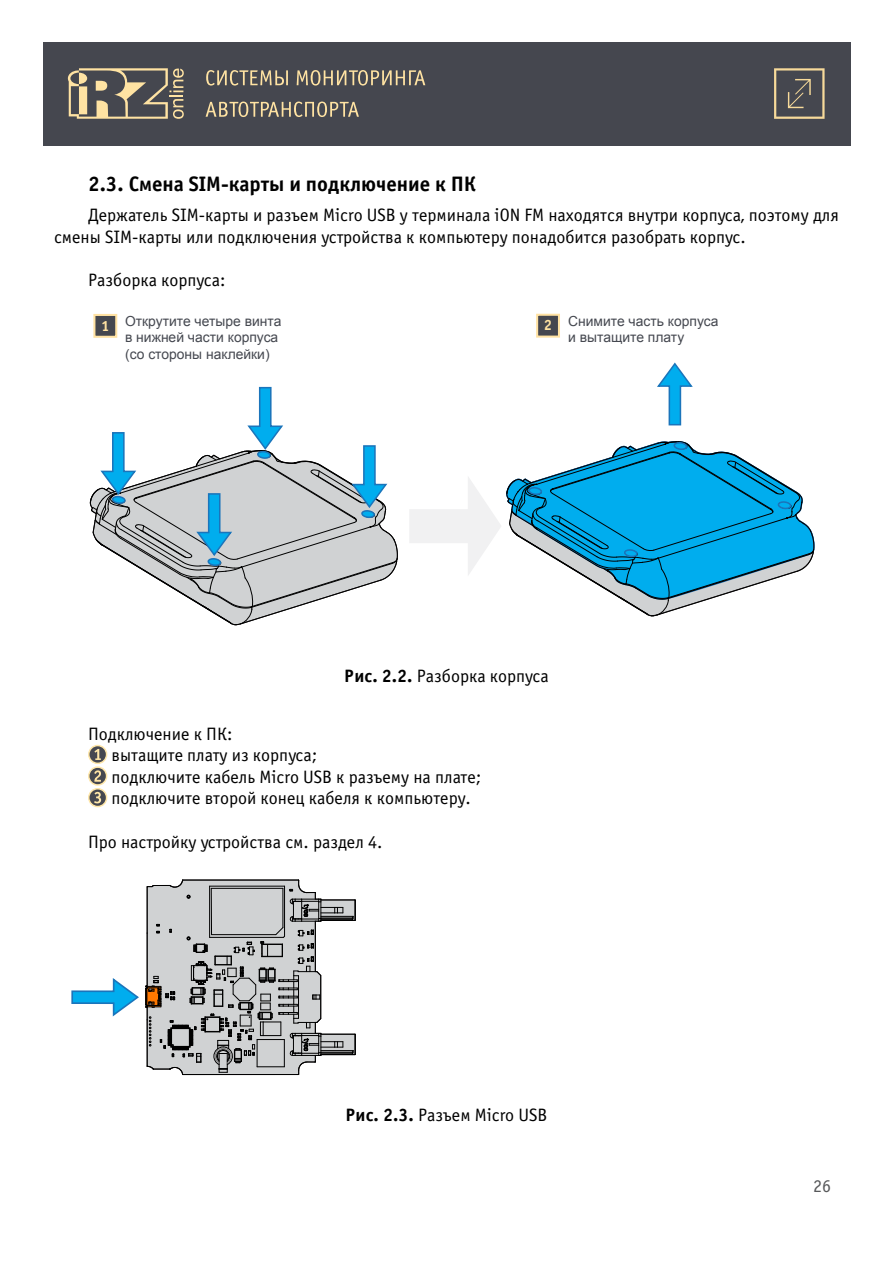
<style>
.page{position:relative;width:893px;height:1263px;background:#fff}
.page>*{position:absolute;margin:0;border:0;box-sizing:border-box;transform-origin:0 0}
.t1{font:700 21px "Officina Sans C";color:#000}
.t2{font:18px/21.6px "Officina Sans C";color:#000}
.t3{font:18px "Officina Sans C";color:#58595b}
.t4{font:700 14.85px "Officina Sans C";color:#ffe2a2}
.t5{font:13.8px/16.6px "Arial";color:#454850}
.s1{font-weight:700}
</style>
<div class="page">
<div style="left:43px;top:42px;width:807px;height:103px;background:#45474f"></div>
<svg style="left:68px;top:68px;width:116px;height:51px"></svg>
<svg style="left:206px;top:70px;width:82px;height:16px"></svg>
<svg style="left:297px;top:70px;width:128px;height:16px"></svg>
<svg style="left:206px;top:102px;width:153px;height:15px"></svg>
<svg style="left:774px;top:68px;width:51px;height:51px"></svg>
<div style="left:89px;top:745px;width:18px;height:18px;background:#464850;border-radius:50%"></div>
<div style="left:88px;top:745px;width:19px;height:19px;border:2px solid #ffe7a9;border-radius:50%"></div>
<svg style="left:95px;top:749px;width:6px;height:11px"></svg>
<div style="left:89px;top:767px;width:18px;height:18px;background:#464850;border-radius:50%"></div>
<div style="left:88px;top:766px;width:19px;height:20px;border:2px solid #ffe7a9;border-radius:50%"></div>
<svg style="left:94px;top:770px;width:7px;height:12px"></svg>
<svg style="left:89px;top:789px;width:18px;height:17px"></svg>
<div style="left:88px;top:788px;width:19px;height:19px;border:2px solid #ffe7a9;border-radius:50%"></div>
<svg style="left:94px;top:792px;width:7px;height:11px"></svg>
<svg style="left:90px;top:386px;width:308px;height:239px"></svg>
<div style="left:537px;top:315px;width:22px;height:22px;background:#45474f"></div>
<div style="left:536px;top:314px;width:24px;height:24px;border:2px solid #ffe2a3"></div>
<div style="left:94px;top:315px;width:22px;height:22px;background:#45474f"></div>
<div style="left:93px;top:314px;width:24px;height:24px;border:2px solid #ffe2a3"></div>
<svg style="left:657px;top:362px;width:36px;height:64px"></svg>
<svg style="left:409px;top:441px;width:405px;height:175px"></svg>
<svg style="left:71px;top:879px;width:285px;height:196px"></svg>
<p class="t1" style="left:88px;top:172px;width:389px">2.3. Смена SIM-карты и подключение к ПК</p>
<p class="t2" style="left:54px;top:205px;width:786px;text-indent:34px">Держатель SIM-карты и разъем Micro USB у терминала iON FM находятся внутри корпуса, поэтому для смены SIM-карты или подключения устройства к компьютеру понадобится разобрать корпус.</p>
<p class="t2" style="left:88px;top:269px;width:139px">Разборка корпуса:</p>
<p class="t5" style="left:125px;top:313px;width:158px">Открутите четыре винта в нижней части корпуса (со стороны наклейки)</p>
<p class="t5" style="left:568px;top:313px;width:152px">Снимите часть корпуса и вытащите плату</p>
<p class="t4" style="left:101px;top:317px;width:10px">1</p>
<p class="t4" style="left:544px;top:317px;width:10px">2</p>
<p class="t2" style="left:344px;top:665px;width:206px"><span class="s1">Рис. 2.2.</span> Разборка корпуса</p>
<p class="t2" style="left:112px;top:723px;width:371px;text-indent:-24px">Подключение к ПК:<br>вытащите плату из корпуса;<br>подключите кабель Micro USB к разъему на плате; подключите второй конец кабеля к компьютеру.</p>
<p class="t2" style="left:88px;top:831px;width:296px">Про настройку устройства см. раздел 4.</p>
<p class="t2" style="left:345px;top:1104px;width:203px"><span class="s1">Рис. 2.3.</span> Разъем Micro USB</p>
<p class="t3" style="left:813px;top:1176px;width:19px">26</p>
</div>
